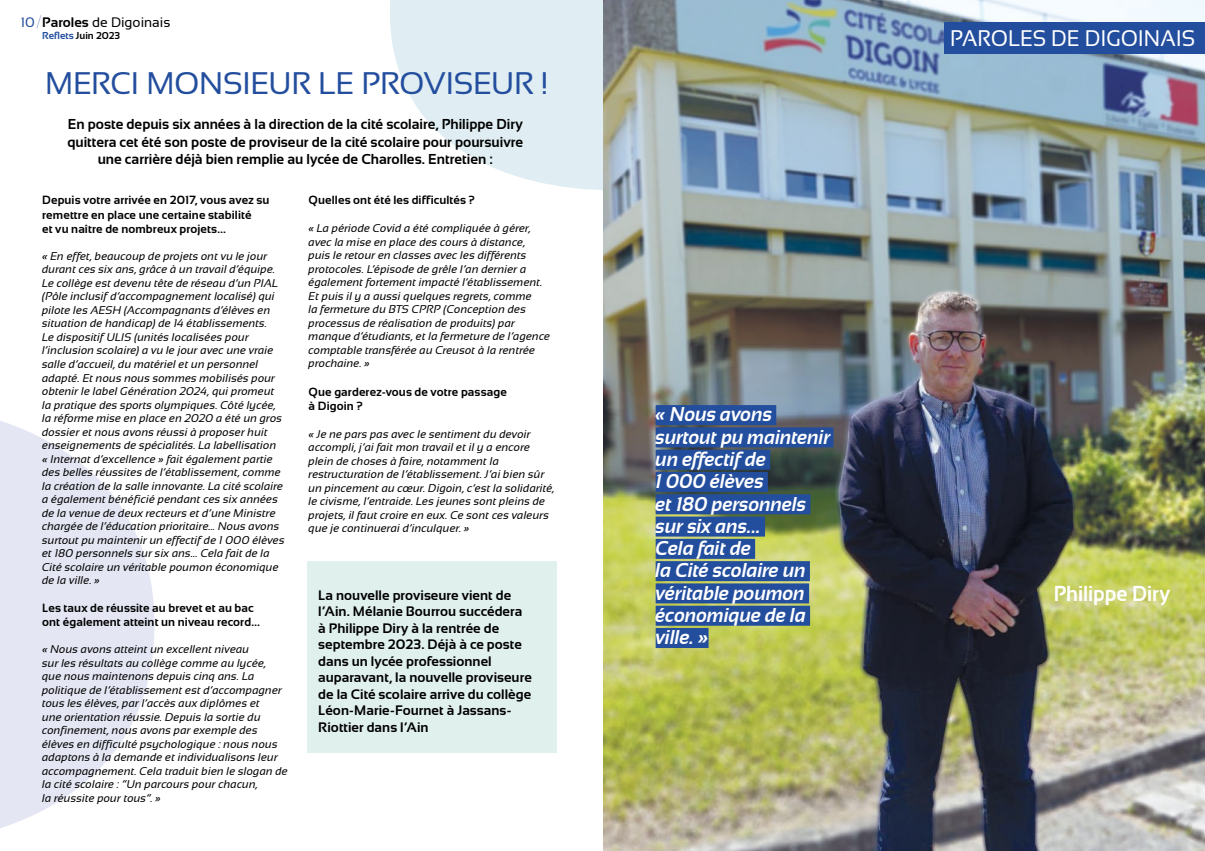
<style>
.page{position:relative;width:1205px;height:851px;background:#fff}
.page>*{position:absolute;margin:0;border:0;box-sizing:border-box;transform-origin:0 0}
.t1{font:31.25px "Sansation";letter-spacing:-.015em;color:#234e9e}
.t2{font:22.62px "Sansation";letter-spacing:-.005em;color:#fff;scale:.94 1}
.t3{font:700 21.62px "Sansation";letter-spacing:-.005em;color:#fff;scale:.94 1}
.t4{font:italic 700 20px/22.2px "Sansation";letter-spacing:.005em;color:#fff;scale:.94 1}
.t5{font:700 14.38px/17.2px "Sansation";color:#000;text-align:center}
.t6{font:700 13.75px/16.5px "Sansation";letter-spacing:.005em;color:#000}
.t7{font:13.75px "Sansation";color:#000}
.t8{font:700 11.88px/14.2px "Sansation";letter-spacing:.01em;color:#000}
.t9{font:italic 11.25px/13.5px "Sansation";letter-spacing:.01em;color:#000}
.t10{font:700 10px "Sansation";color:#000}
.s1{color:#234e9e}
.s2{font-family:"Hiragino Sans W0";color:#234e9e}
.s3{font-weight:700}
</style>
<div class="page">
<svg style="left:390px;top:0;width:213px;height:190px;fill:#e0eef3"></svg>
<img style="left:603px;top:0;width:602px;height:850px">
<div style="left:944px;top:22px;width:261px;height:32px;background:#234e9e"></div>
<svg style="left:0;top:421px;width:155px;height:407px;fill:#e4e6f3"></svg>
<div style="left:656px;top:405px;width:120px;height:20px;background:#234e9e"></div>
<div style="left:656px;top:427px;width:177px;height:20px;background:#234e9e"></div>
<div style="left:656px;top:449px;width:114px;height:20px;background:#234e9e"></div>
<div style="left:656px;top:472px;width:112px;height:20px;background:#234e9e"></div>
<div style="left:656px;top:494px;width:154px;height:20px;background:#234e9e"></div>
<div style="left:656px;top:516px;width:109px;height:20px;background:#234e9e"></div>
<div style="left:656px;top:538px;width:99px;height:20px;background:#234e9e"></div>
<div style="left:656px;top:561px;width:154px;height:20px;background:#234e9e"></div>
<div style="left:656px;top:583px;width:153px;height:20px;background:#234e9e"></div>
<div style="left:656px;top:605px;width:154px;height:20px;background:#234e9e"></div>
<div style="left:656px;top:628px;width:52px;height:20px;background:#234e9e"></div>
<div style="left:308px;top:561px;width:249px;height:191px;background:#e0f0ed"></div>
<p class="t7" style="left:21px;top:14px;width:151px"><span class="s1">10</span> <span class="s2">/</span><span class="s3">Paroles</span> de Digoinais</p>
<p class="t10" style="left:42px;top:30px;width:79px"><span class="s1">Reflets</span> Juin 2023</p>
<h1 class="t1" style="left:45px;top:66px;width:505px">MERCI MONSIEUR LE PROVISEUR !</h1>
<p class="t5" style="left:67px;top:116px;width:457px">En poste depuis six années à la direction de la cité scolaire, Philippe Diry quittera cet été son poste de proviseur de la cité scolaire pour poursuivre une carrière déjà bien remplie au lycée de Charolles. Entretien :</p>
<h2 class="t2" style="left:950px;top:26px;width:262px">PAROLES DE DIGOINAIS</h2>
<p class="t8" style="left:42px;top:193px;width:229px">Depuis votre arrivée en 2017, vous avez su remettre en place une certaine stabilité<br>et vu naître de nombreux projets…</p>
<p class="t9" style="left:42px;top:249px;width:244px">« En effet, beaucoup de projets ont vu le jour durant ces six ans, grâce à un travail d’équipe.<br>Le collège est devenu tête de réseau d’un PIAL (Pôle inclusif d’accompagnement localisé) qui pilote les AESH (Accompagnants d’élèves en situation de handicap) de 14 établissements.<br>Le dispositif ULIS (unités localisées pour l’inclusion scolaire) a vu le jour avec une vraie salle d’accueil, du matériel et un personnel adapté. Et nous nous sommes mobilisés pour obtenir le label Génération 2024, qui promeut la pratique des sports olympiques. Côté lycée, la réforme mise en place en 2020 a été un gros dossier et nous avons réussi à proposer huit enseignements de spécialités. La labellisation<br>« Internat d’excellence » fait également partie des belles réussites de l’établissement, comme la création de la salle innovante. La cité scolaire a également bénéficié pendant ces six années de la venue de deux recteurs et d’une Ministre chargée de l’éducation prioritaire… Nous avons surtout pu maintenir un effectif de 1 000 élèves et 180 personnels sur six ans... Cela fait de la Cité scolaire un véritable poumon économique de la ville. »</p>
<p class="t8" style="left:42px;top:600px;width:219px">Les taux de réussite au brevet et au bac ont également atteint un niveau record…</p>
<p class="t9" style="left:42px;top:642px;width:247px">« Nous avons atteint un excellent niveau<br>sur les résultats au collège comme au lycée, que nous maintenons depuis cinq ans. La politique de l’établissement est d’accompagner tous les élèves, par l’accès aux diplômes et<br>une orientation réussie. Depuis la sortie du confinement, nous avons par exemple des élèves en difficulté psychologique : nous nous adaptons à la demande et individualisons leur accompagnement. Cela traduit bien le slogan de la cité scolaire : “Un parcours pour chacun,<br>la réussite pour tous”. »</p>
<p class="t8" style="left:309px;top:193px;width:168px">Quelles ont été les difficultés ?</p>
<p class="t9" style="left:309px;top:221px;width:243px">« La période Covid a été compliquée à gérer, avec la mise en place des cours à distance,<br>puis le retour en classes avec les différents protocoles. L’épisode de grêle l’an dernier a également fortement impacté l’établissement.<br>Et puis il y a aussi quelques regrets, comme<br>la fermeture du BTS CPRP (Conception des processus de réalisation de produits) par manque d’étudiants, et la fermeture de l’agence comptable transférée au Creusot à la rentrée prochaine. »</p>
<p class="t8" style="left:309px;top:384px;width:200px">Que garderez-vous de votre passage à Digoin ?</p>
<p class="t9" style="left:309px;top:427px;width:248px">« Je ne pars pas avec le sentiment du devoir accompli, j’ai fait mon travail et il y a encore plein de choses à faire, notamment la restructuration de l’établissement. J’ai bien sûr un pincement au cœur. Digoin, c’est la solidarité, le civisme, l’entraide. Les jeunes sont pleins de projets, il faut croire en eux. Ce sont ces valeurs que je continuerai d’inculquer. »</p>
<h3 class="t4" style="left:656px;top:403px;width:187px">« Nous avons surtout pu maintenir un effectif de<br>1 000 élèves<br>et 180 personnels sur six ans...<br>Cela fait de<br>la Cité scolaire un véritable poumon économique de la ville. »</h3>
<p class="t6" style="left:318px;top:586px;width:215px">La nouvelle proviseure vient de l’Ain. Mélanie Bourrou succédera à Philippe Diry à la rentrée de septembre 2023. Déjà à ce poste dans un lycée professionnel auparavant, la nouvelle proviseure de la Cité scolaire arrive du collège<br>Léon-Marie-Fournet à Jassans-<br>Riottier dans l’Ain</p>
<h3 class="t3" style="left:1054px;top:581px;width:126px">Philippe Diry</h3>
</div>
